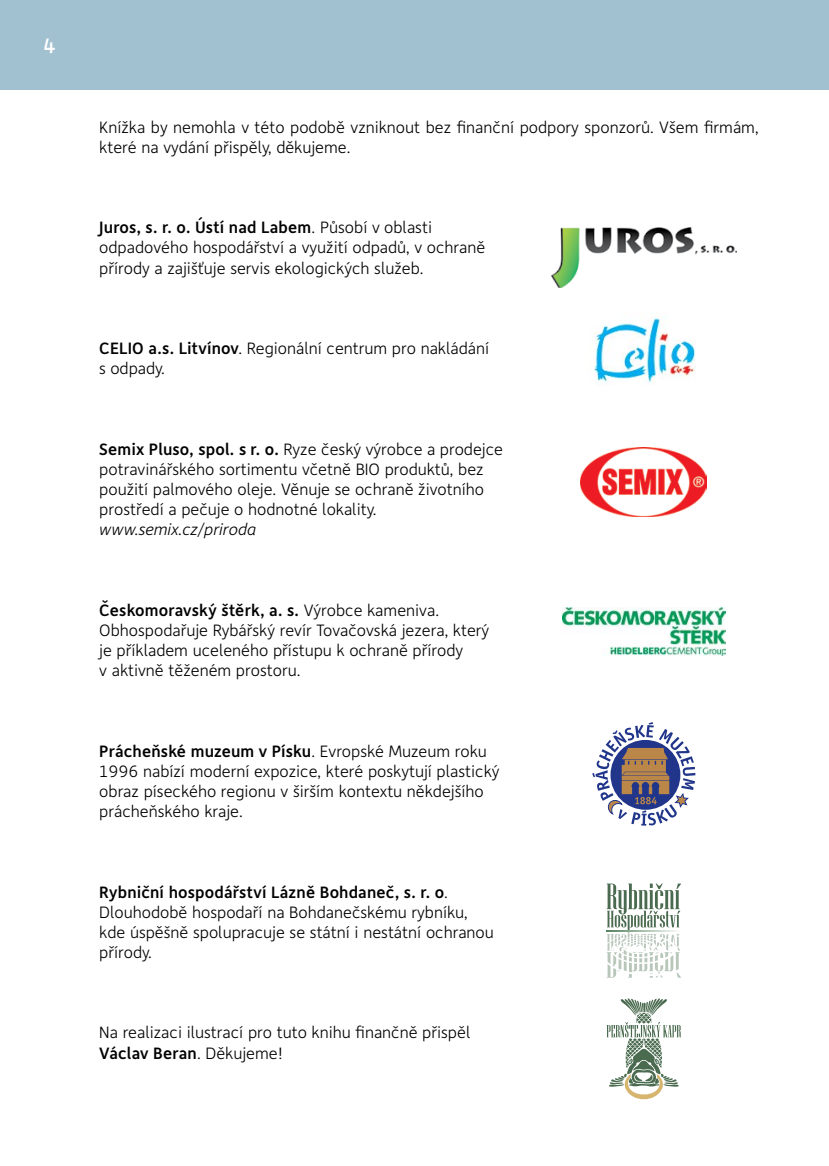
<style>
.page{position:relative;width:829px;height:1166px;background:#fff}
.page>*{position:absolute;margin:0;border:0;box-sizing:border-box;transform-origin:0 0}
.t1{font:500 21px "Depot";color:#fff}
.text_predmluva_atd{font:300 16.62px/20.1px "Depot";color:#000}
.text_ikony{font:300 16.62px/20.1px "Depot";color:#000}
.s1{font-weight:500}
.s2{font-style:italic}
</style>
<div class="page">
<hr style="left:828px;top:0;width:1px;height:89px;background:#a1c0d0">
<div style="left:0;top:0;width:828px;height:89px;background:#a1c0d0"></div>
<img style="left:551px;top:228px;width:185px;height:59px">
<img style="left:588px;top:318px;width:108px;height:65px">
<img style="left:580px;top:447px;width:126px;height:69px">
<img style="left:562px;top:607px;width:163px;height:48px">
<svg style="left:606px;top:883px;width:75px;height:95px"></svg>
<svg style="left:606px;top:930px;width:73px;height:1px"></svg>
<svg style="left:606px;top:998px;width:75px;height:102px"></svg>
<svg style="left:592px;top:722px;width:103px;height:103px"></svg>
<p class="t1" style="left:43px;top:32px;width:14px">4</p>
<p class="text_predmluva_atd" style="left:99px;top:117px;width:660px">Knížka by nemohla v této podobě vzniknout bez finanční podpory sponzorů. Všem firmám, které na vydání přispěly, děkujeme.</p>
<p class="text_predmluva_atd" style="left:99px;top:217px;width:387px"><span class="s1">Juros, s. r. o. Ústí nad Labem</span>. Působí v oblasti odpadového hospodářství a využití odpadů, v ochraně přírody a zajišťuje servis ekologických služeb.</p>
<p class="text_predmluva_atd" style="left:99px;top:338px;width:391px"><span class="s1">CELIO a.s. Litvínov</span>. Regionální centrum pro nakládání s odpady.</p>
<p class="text_predmluva_atd" style="left:99px;top:439px;width:405px"><span class="s1">Semix Pluso, spol. s r. o.</span> Ryze český výrobce a prodejce potravinářského sortimentu včetně BIO produktů, bez použití palmového oleje. Věnuje se ochraně životního prostředí a pečuje o hodnotné lokality. <span class="s2">www.semix.cz/priroda</span></p>
<p class="text_predmluva_atd" style="left:99px;top:600px;width:391px"><span class="s1">Českomoravský štěrk, a. s.</span> Výrobce kameniva.<br>Obhospodařuje Rybářský revír Tovačovská jezera, který je příkladem uceleného přístupu k ochraně přírody<br>v aktivně těženém prostoru.</p>
<p class="text_predmluva_atd" style="left:99px;top:740px;width:401px"><span class="s1">Prácheňské muzeum v Písku</span>. Evropské Muzeum roku 1996 nabízí moderní expozice, které poskytují plastický obraz píseckého regionu v širším kontextu někdejšího prácheňského kraje.</p>
<p class="text_ikony" style="left:99px;top:881px;width:396px"><span class="s1">Rybniční hospodářství Lázně Bohdaneč, s. r. o</span>.<br>Dlouhodobě hospodaří na Bohdanečskému rybníku, kde úspěšně spolupracuje se státní i nestátní ochranou přírody.</p>
<p class="text_ikony" style="left:99px;top:1022px;width:372px">Na realizaci ilustrací pro tuto knihu finančně přispěl<br><span class="s1">Václav Beran</span>. Děkujeme!</p>
</div>
